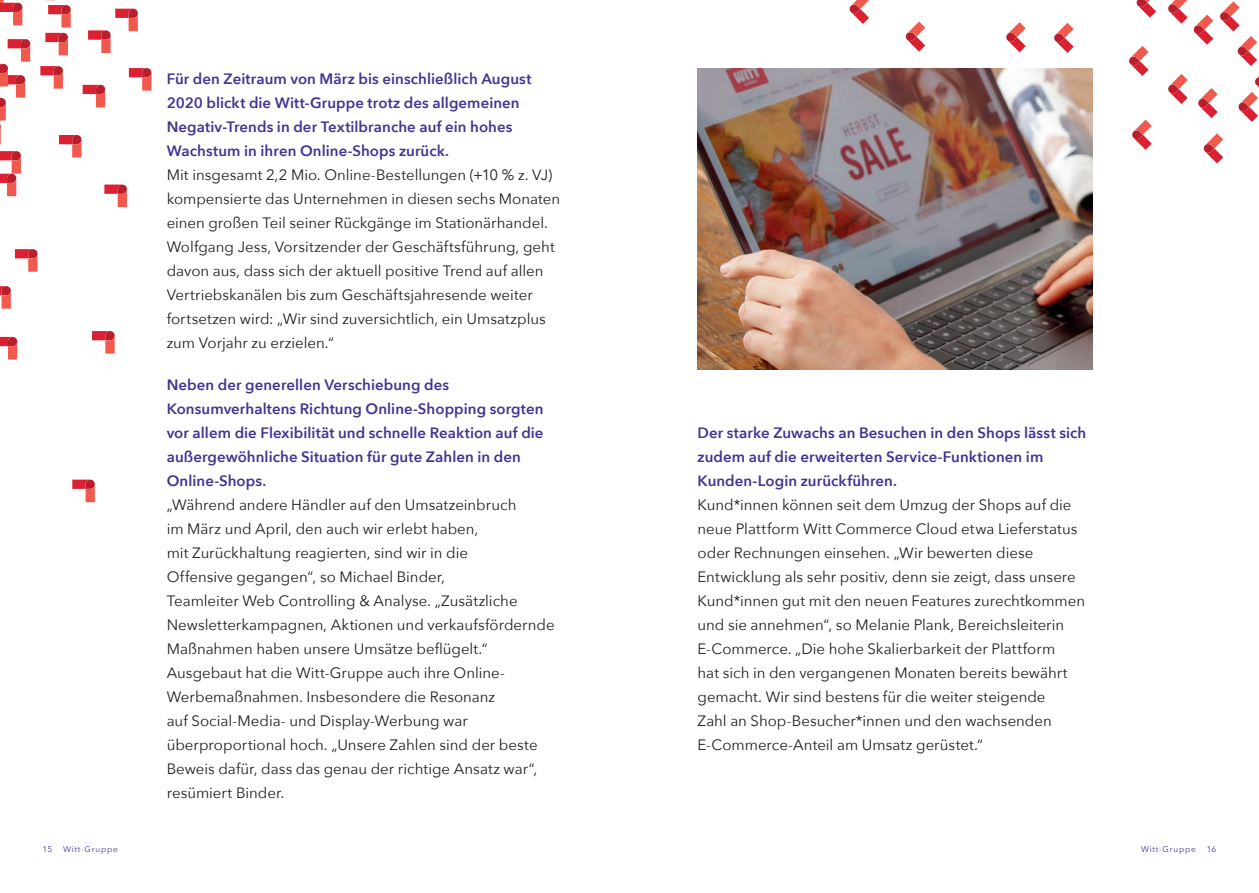
<style>
.page{position:relative;width:1259px;height:893px;background:#fff}
.page>*{position:absolute;margin:0;border:0;box-sizing:border-box;transform-origin:0 0}
.t1{font:15px/24px "Avenir Next";color:#231f20}
.t2{font:600 15px/24px "Avenir Next";letter-spacing:.005em;color:#433394}
.t3{font:8.25px "Avenir Next";letter-spacing:.09em;color:#433394}
</style>
<div class="page">
<svg style="left:1136px;top:0;width:20px;height:18px"></svg>
<svg style="left:1006px;top:22px;width:19px;height:30px"></svg>
<svg style="left:1054px;top:23px;width:19px;height:30px"></svg>
<svg style="left:849px;top:0;width:20px;height:24px"></svg>
<svg style="left:1168px;top:0;width:19px;height:24px"></svg>
<svg style="left:1132px;top:120px;width:19px;height:30px"></svg>
<svg style="left:906px;top:22px;width:19px;height:30px"></svg>
<svg style="left:1203px;top:133px;width:20px;height:30px"></svg>
<svg style="left:1129px;top:46px;width:19px;height:30px"></svg>
<svg style="left:1168px;top:74px;width:19px;height:30px"></svg>
<svg style="left:1193px;top:1px;width:66px;height:121px"></svg>
<svg style="left:83px;top:85px;width:22px;height:22px"></svg>
<svg style="left:104px;top:185px;width:23px;height:22px"></svg>
<svg style="left:0;top:286px;width:11px;height:23px"></svg>
<svg style="left:92px;top:331px;width:23px;height:23px"></svg>
<svg style="left:59px;top:135px;width:22px;height:23px"></svg>
<svg style="left:129px;top:68px;width:22px;height:23px"></svg>
<svg style="left:88px;top:9px;width:50px;height:44px"></svg>
<svg style="left:45px;top:0;width:26px;height:55px"></svg>
<svg style="left:0;top:151px;width:21px;height:45px"></svg>
<svg style="left:40px;top:66px;width:23px;height:23px"></svg>
<svg style="left:15px;top:249px;width:23px;height:23px"></svg>
<svg style="left:0;top:337px;width:17px;height:22px"></svg>
<svg style="left:72px;top:480px;width:23px;height:22px"></svg>
<div style="left:1071px;top:68px;width:60px;height:47px;background:#fff"></div>
<img style="left:697px;top:68px;width:395px;height:301px">
<svg style="left:0;top:0;width:31px;height:144px"></svg>
<p class="t2" style="left:167px;top:66px;width:366px">Für den Zeitraum von März bis einschließlich August 2020 blickt die Witt-Gruppe trotz des allgemeinen Negativ-Trends in der Textilbranche auf ein hohes Wachstum in ihren Online-Shops zurück.</p>
<p class="t1" style="left:167px;top:162px;width:395px">Mit insgesamt 2,2 Mio. Online-Bestellungen (+10 % z. VJ) kompensierte das Unternehmen in diesen sechs Monaten einen großen Teil seiner Rückgänge im Stationärhandel.<br>Wolfgang Jess, Vorsitzender der Geschäftsführung, geht davon aus, dass sich der aktuell positive Trend auf allen Vertriebskanälen bis zum Geschäftsjahresende weiter fortsetzen wird: „Wir sind zuversichtlich, ein Umsatzplus zum Vorjahr zu erzielen.“</p>
<p class="t2" style="left:167px;top:372px;width:378px">Neben der generellen Verschiebung des Konsumverhaltens Richtung Online-Shopping sorgten vor allem die Flexibilität und schnelle Reaktion auf die außergewöhnliche Situation für gute Zahlen in den Online-Shops.</p>
<p class="t1" style="left:167px;top:492px;width:389px">„Während andere Händler auf den Umsatzeinbruch<br>im März und April, den auch wir erlebt haben,<br>mit Zurückhaltung reagierten, sind wir in die<br>Offensive gegangen“, so Michael Binder,<br>Teamleiter Web Controlling &amp; Analyse. „Zusätzliche Newsletterkampagnen, Aktionen und verkaufsfördernde Maßnahmen haben unsere Umsätze beflügelt.“ Ausgebaut hat die Witt-Gruppe auch ihre Online-Werbemaßnahmen. Insbesondere die Resonanz<br>auf Social-Media- und Display-Werbung war überproportional hoch. „Unsere Zahlen sind der beste Beweis dafür, dass das genau der richtige Ansatz war“, resümiert Binder.</p>
<p class="t2" style="left:697px;top:420px;width:390px">Der starke Zuwachs an Besuchen in den Shops lässt sich zudem auf die erweiterten Service-Funktionen im<br>Kunden-Login zurückführen.</p>
<p class="t1" style="left:697px;top:492px;width:389px">Kund*innen können seit dem Umzug der Shops auf die neue Plattform Witt Commerce Cloud etwa Lieferstatus oder Rechnungen einsehen. „Wir bewerten diese Entwicklung als sehr positiv, denn sie zeigt, dass unsere Kund*innen gut mit den neuen Features zurechtkommen und sie annehmen“, so Melanie Plank, Bereichsleiterin E-Commerce. „Die hohe Skalierbarkeit der Plattform<br>hat sich in den vergangenen Monaten bereits bewährt gemacht. Wir sind bestens für die weiter steigende<br>Zahl an Shop-Besucher*innen und den wachsenden E-Commerce-Anteil am Umsatz gerüstet.“</p>
<p class="t3" style="left:43px;top:842px;width:11px">15</p>
<p class="t3" style="left:63px;top:842px;width:56px">Witt-Gruppe</p>
<p class="t3" style="left:1141px;top:842px;width:56px">Witt-Gruppe</p>
<p class="t3" style="left:1206px;top:842px;width:11px">16</p>
</div>
